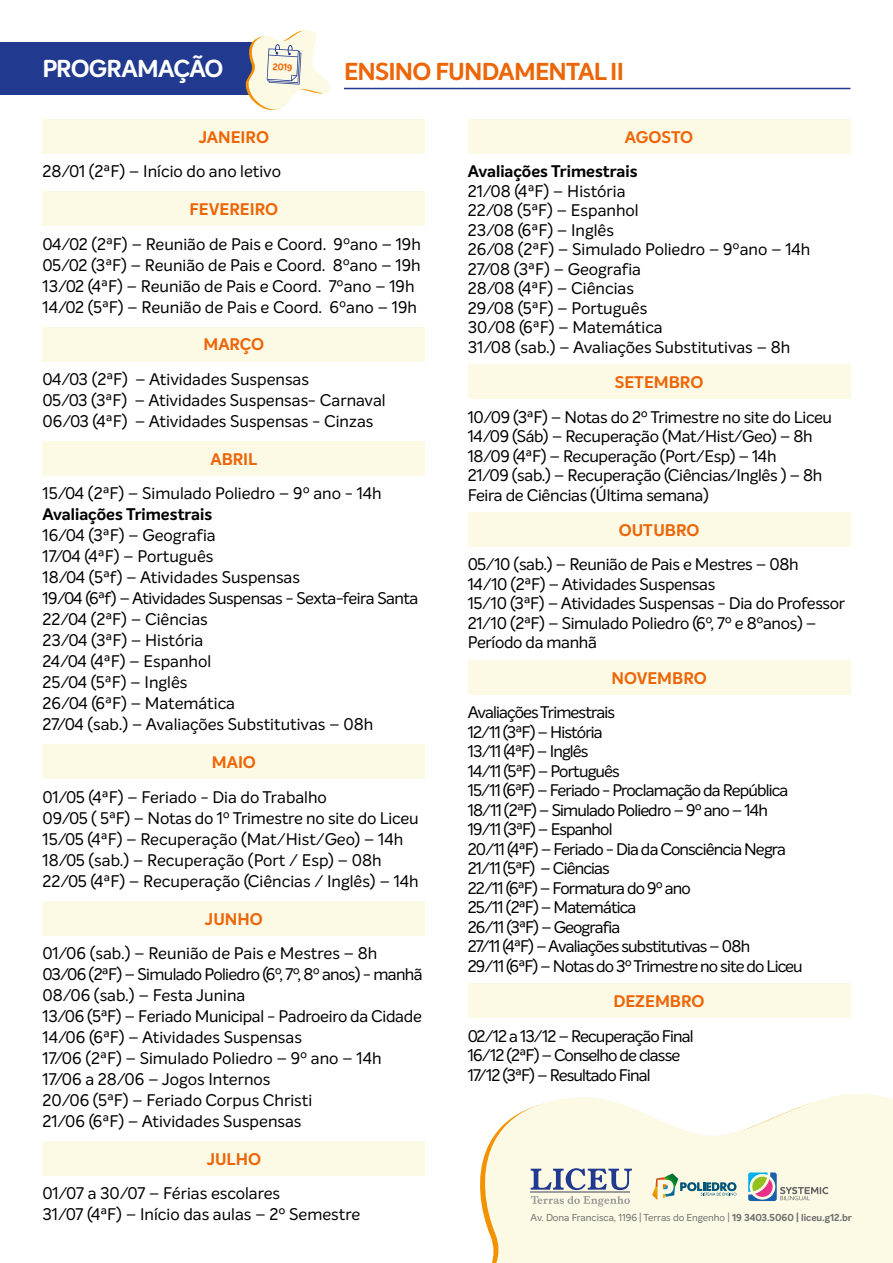
<style>
.page{position:relative;width:893px;height:1263px;background:#fff}
.page>*{position:absolute;margin:0;border:0;box-sizing:border-box;transform-origin:0 0}
.t1{font:700 24px "Intelo";letter-spacing:-.03em;color:#ec6608}
.t2{font:700 24px "Intelo";letter-spacing:-.035em;color:#fff}
.t3{font:16.5px/21px "Intelo";color:#000}
.t4{font:16.5px/19.5px "Intelo";letter-spacing:-.05em;color:#000}
.t5{font:16.5px/19.5px "Intelo";letter-spacing:-.02em;color:#000}
.t6{font:700 16.5px "Intelo";color:#ec6608}
.t7{font:700 16.5px "Intelo";color:#000}
.t8{font:9.9px "Intelo";color:#706f6f}
.t9{font:700 9.3px "Intelo";color:#ec6608}
.s1{font-weight:700}
</style>
<div class="page">
<div style="left:0;top:43px;width:274px;height:52px;background:#213a8f"></div>
<svg style="left:244px;top:30px;width:86px;height:81px"></svg>
<hr style="left:344px;top:88px;width:506px;height:1px;background:#213a8f">
<svg style="left:480px;top:1093px;width:413px;height:170px;background:#fcf8e4"></svg>
<hr style="left:531px;top:1192px;width:99px;height:1px;background:#9d9d9c">
<svg style="left:531px;top:1168px;width:101px;height:22px;background:#abb2c4"></svg>
<svg style="left:531px;top:1196px;width:99px;height:10px"></svg>
<svg style="left:748px;top:1172px;width:80px;height:29px;background:#cbcec4"></svg>
<svg style="left:652px;top:1173px;width:84px;height:27px;background:#c5d2c1"></svg>
<div style="left:43px;top:119px;width:382px;height:35px;background:#fcf9e4"></div>
<div style="left:43px;top:327px;width:382px;height:34px;background:#fcf9e4"></div>
<div style="left:43px;top:191px;width:382px;height:35px;background:#fcf9e4"></div>
<div style="left:43px;top:441px;width:382px;height:35px;background:#fcf9e4"></div>
<div style="left:43px;top:1141px;width:382px;height:35px;background:#fcf9e4"></div>
<div style="left:43px;top:901px;width:382px;height:34px;background:#fcf9e4"></div>
<div style="left:468px;top:119px;width:382px;height:35px;background:#fcf9e4"></div>
<div style="left:468px;top:512px;width:382px;height:35px;background:#fcf9e4"></div>
<div style="left:468px;top:364px;width:382px;height:35px;background:#fcf9e4"></div>
<div style="left:468px;top:660px;width:382px;height:35px;background:#fcf9e4"></div>
<div style="left:468px;top:983px;width:382px;height:35px;background:#fcf9e4"></div>
<div style="left:43px;top:744px;width:382px;height:35px;background:#fcf9e4"></div>
<h1 class="t2" style="left:43px;top:54px;width:182px">PROGRAMAÇÃO</h1>
<p class="t9" style="left:273px;top:61px;width:21px;rotate:3deg">2019</p>
<p class="t6" style="left:199px;top:126px;width:72px">JANEIRO</p>
<h1 class="t1" style="left:344px;top:56px;width:281px">ENSINO FUNDAMENTAL II</h1>
<p class="t6" style="left:625px;top:127px;width:70px">AGOSTO</p>
<p class="t3" style="left:43px;top:161px;width:240px">28/01 (2ªF) – Início do ano letivo</p>
<p class="t6" style="left:189px;top:199px;width:90px">FEVEREIRO</p>
<p class="t3" style="left:43px;top:233px;width:380px">04/02 (2ªF) – Reunião de Pais e Coord. 9ºano – 19h 05/02 (3ªF) – Reunião de Pais e Coord. 8ºano – 19h 13/02 (4ªF) – Reunião de Pais e Coord. 7ºano – 19h 14/02 (5ªF) – Reunião de Pais e Coord. 6ºano – 19h</p>
<p class="t6" style="left:204px;top:334px;width:62px">MARÇO</p>
<p class="t3" style="left:43px;top:369px;width:345px">04/03 (2ªF) – Atividades Suspensas<br>05/03 (3ªF) – Atividades Suspensas- Carnaval<br>06/03 (4ªF) – Atividades Suspensas - Cinzas</p>
<p class="t6" style="left:210px;top:449px;width:48px">ABRIL</p>
<p class="t3" style="left:43px;top:483px;width:341px">15/04 (2ªF) – Simulado Poliedro – 9º ano - 14h</p>
<p class="t7" style="left:43px;top:504px;width:171px">Avaliações Trimestrais</p>
<p class="t3" style="left:43px;top:525px;width:377px">16/04 (3ªF) – Geografia<br>17/04 (4ªF) – Português<br>18/04 (5ªf) – Atividades Suspensas<br>19/04 (6ªf) – Atividades Suspensas - Sexta-feira Santa<br>22/04 (2ªF) – Ciências<br>23/04 (3ªF) – História<br>24/04 (4ªF) – Espanhol<br>25/04 (5ªF) – Inglês<br>26/04 (6ªF) – Matemática<br>27/04 (sab.) – Avaliações Substitutivas – 08h</p>
<p class="t6" style="left:212px;top:752px;width:46px">MAIO</p>
<p class="t3" style="left:43px;top:786px;width:378px">01/05 (4ªF) – Feriado - Dia do Trabalho<br>09/05 ( 5ªF) – Notas do 1º Trimestre no site do Liceu 15/05 (4ªF) – Recuperação (Mat/Hist/Geo) – 14h 18/05 (sab.) – Recuperação (Port / Esp) – 08h 22/05 (4ªF) – Recuperação (Ciências / Inglês) – 14h</p>
<p class="t6" style="left:205px;top:908px;width:59px">JUNHO</p>
<p class="t3" style="left:43px;top:943px;width:382px">01/06 (sab.) – Reunião de Pais e Mestres – 8h 03/06 (2ªF) – Simulado Poliedro (6º, 7º, 8º anos) - manhã 08/06 (sab.) – Festa Junina<br>13/06 (5ªF) – Feriado Municipal - Padroeiro da Cidade 14/06 (6ªF) – Atividades Suspensas<br>17/06 (2ªF) – Simulado Poliedro – 9º ano – 14h 17/06 a 28/06 – Jogos Internos<br>20/06 (5ªF) – Feriado Corpus Christi<br>21/06 (6ªF) – Atividades Suspensas</p>
<p class="t6" style="left:207px;top:1149px;width:56px">JULHO</p>
<p class="t3" style="left:43px;top:1183px;width:319px">01/07 a 30/07 – Férias escolares<br>31/07 (4ªF) – Início das aulas – 2º Semestre</p>
<p class="t7" style="left:468px;top:161px;width:171px">Avaliações Trimestrais</p>
<p class="t3" style="left:468px;top:181px;width:344px;line-height:19.5px">21/08 (4ªF) – História<br>22/08 (5ªF) – Espanhol<br>23/08 (6ªF) – Inglês<br>26/08 (2ªF) – Simulado Poliedro – 9ºano – 14h<br>27/08 (3ªF) – Geografia<br>28/08 (4ªF) – Ciências<br>29/08 (5ªF) – Português<br>30/08 (6ªF) – Matemática<br>31/08 (sab.) – Avaliações Substitutivas – 8h</p>
<p class="t6" style="left:615px;top:372px;width:90px">SETEMBRO</p>
<p class="t5" style="left:468px;top:407px;width:366px">10/09 (3ªF) – Notas do 2º Trimestre no site do Liceu 14/09 (Sáb) – Recuperação (Mat/Hist/Geo) – 8h 18/09 (4ªF) – Recuperação (Port/Esp) – 14h<br>21/09 (sab.) – Recuperação (Ciências/Inglês ) – 8h Feira de Ciências (Última semana)</p>
<p class="t6" style="left:619px;top:520px;width:82px">OUTUBRO</p>
<p class="t5" style="left:468px;top:555px;width:379px">05/10 (sab.) – Reunião de Pais e Mestres – 08h<br>14/10 (2ªF) – Atividades Suspensas<br>15/10 (3ªF) – Atividades Suspensas - Dia do Professor 21/10 (2ªF) – Simulado Poliedro (6º, 7º e 8ºanos) – Período da manhã</p>
<p class="t6" style="left:611px;top:667px;width:97px">NOVEMBRO</p>
<p class="t4" style="left:468px;top:703px;width:337px">Avaliações Trimestrais<br>12/11 (3ªF) – História<br>13/11 (4ªF) – Inglês<br>14/11 (5ªF) – Português<br>15/11 (6ªF) – Feriado - Proclamação da República<br>18/11 (2ªF) – Simulado Poliedro – 9º ano – 14h<br>19/11 (3ªF) – Espanhol<br>20/11 (4ªF) – Feriado - Dia da Consciência Negra<br>21/11 (5ªF) – Ciências<br>22/11 (6ªF) – Formatura do 9º ano<br>25/11 (2ªF) – Matemática<br>26/11 (3ªF) – Geografia<br>27/11 (4ªF) – Avaliações substitutivas – 08h<br>29/11 (6ªF) – Notas do 3º Trimestre no site do Liceu</p>
<p class="t6" style="left:614px;top:991px;width:92px">DEZEMBRO</p>
<p class="t4" style="left:468px;top:1026px;width:227px">02/12 a 13/12 – Recuperação Final<br>16/12 (2ªF) – Conselho de classe<br>17/12 (3ªF) – Resultado Final</p>
<p class="t8" style="left:531px;top:1211px;width:323px">Av. Dona Francisca, 1196 | Terras do Engenho | <span class="s1">19 3403.5060 | liceu.g12.br</span></p>
</div>
